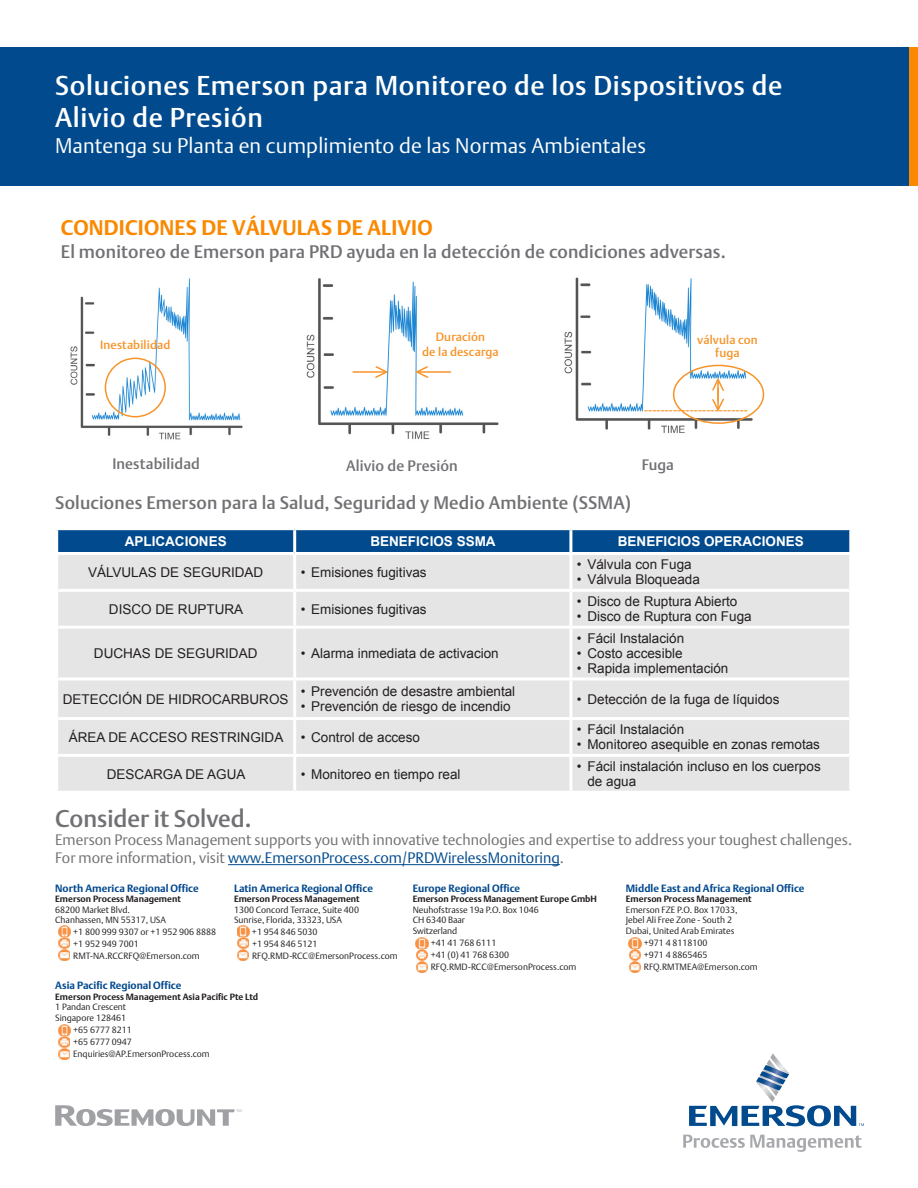
<style>
.page{position:relative;width:918px;height:1188px;background:#fff}
.page>*{position:absolute;margin:0;border:0;box-sizing:border-box;transform-origin:0 0}
.t1{font:27px/32.4px "DTL Argo T Medium";letter-spacing:.025em;color:#fff}
.t2{font:500 24px "DTL Argo T";color:#717074}
.t3{font:300 21px "DTL Argo T";letter-spacing:.01em;color:#fff}
.t4{font:700 21px "DTL Argo T";letter-spacing:.01em;color:#fa8900}
.t5{font:500 18px "DTL Argo T";letter-spacing:.01em;color:#717074}
.t6{font:15px/18px "DTL Argo T Light";color:#717074}
.t7{font:500 15px "DTL Argo T";letter-spacing:.01em;color:#717074}
.t8{font:13.5px/15px "Arial";color:#231f20}
.t9{font:700 13.5px "Arial";color:#fff}
.t10{font:500 12px "DTL Argo T";letter-spacing:.01em;color:#f79429}
.t11{font:700 10.5px "DTL Argo T";color:#03498e}
.t12{font:9px "DTL Argo T Light";color:#231f20}
.t13{font:700 9px "DTL Argo T";color:#231f20}
.s1{color:#004a8d}
</style>
<div class="page">
<div style="left:0;top:47px;width:918px;height:139px;background:#004a8d"></div>
<svg style="left:689px;top:1053px;width:175px;height:73px"></svg>
<svg style="left:683px;top:1135px;width:178px;height:17px"></svg>
<div style="left:910px;top:47px;width:8px;height:139px;background:#fa8900"></div>
<hr style="left:228px;top:864px;width:332px;height:1px;background:#004a8d">
<svg style="left:58px;top:925px;width:12px;height:36px"></svg>
<svg style="left:237px;top:925px;width:12px;height:36px"></svg>
<svg style="left:416px;top:937px;width:12px;height:36px"></svg>
<svg style="left:629px;top:937px;width:12px;height:36px"></svg>
<svg style="left:58px;top:1024px;width:12px;height:36px"></svg>
<div style="left:58px;top:530px;width:791px;height:22px;background:#004a8d"></div>
<div style="left:58px;top:555px;width:791px;height:236px;background:#e5e5e5"></div>
<hr style="left:58px;top:589px;width:237px;height:3px;background:#fff">
<hr style="left:58px;top:626px;width:237px;height:3px;background:#fff">
<hr style="left:58px;top:677px;width:237px;height:3px;background:#fff">
<hr style="left:58px;top:717px;width:237px;height:3px;background:#fff">
<hr style="left:55px;top:754px;width:238px;height:3px;background:#fff">
<hr style="left:293px;top:530px;width:3px;height:22px;background:#fff">
<hr style="left:293px;top:555px;width:3px;height:34px;background:#fff">
<hr style="left:295px;top:589px;width:276px;height:3px;background:#fff">
<hr style="left:293px;top:592px;width:3px;height:34px;background:#fff">
<hr style="left:295px;top:626px;width:276px;height:3px;background:#fff">
<hr style="left:293px;top:629px;width:3px;height:48px;background:#fff">
<hr style="left:295px;top:677px;width:276px;height:3px;background:#fff">
<hr style="left:293px;top:680px;width:3px;height:37px;background:#fff">
<hr style="left:295px;top:717px;width:276px;height:3px;background:#fff">
<hr style="left:293px;top:720px;width:3px;height:34px;background:#fff">
<hr style="left:293px;top:754px;width:278px;height:3px;background:#fff">
<hr style="left:293px;top:757px;width:3px;height:34px;background:#fff">
<hr style="left:569px;top:530px;width:3px;height:22px;background:#fff">
<hr style="left:569px;top:555px;width:3px;height:34px;background:#fff">
<hr style="left:571px;top:589px;width:278px;height:3px;background:#fff">
<hr style="left:569px;top:592px;width:3px;height:34px;background:#fff">
<hr style="left:571px;top:626px;width:278px;height:3px;background:#fff">
<hr style="left:569px;top:629px;width:3px;height:48px;background:#fff">
<hr style="left:571px;top:677px;width:278px;height:3px;background:#fff">
<hr style="left:569px;top:680px;width:3px;height:37px;background:#fff">
<hr style="left:571px;top:717px;width:278px;height:3px;background:#fff">
<hr style="left:569px;top:720px;width:3px;height:34px;background:#fff">
<hr style="left:571px;top:754px;width:278px;height:3px;background:#fff">
<hr style="left:569px;top:757px;width:3px;height:34px;background:#fff">
<img style="left:306px;top:278px;width:193px;height:161px">
<img style="left:564px;top:277px;width:198px;height:156px">
<img style="left:70px;top:278px;width:173px;height:162px">
<div style="left:105px;top:358px;width:61px;height:59px;border:2px solid #f79429;border-radius:50%"></div>
<hr style="left:353px;top:371px;width:33px;height:2px;background:#f79429">
<svg style="left:374px;top:365px;width:15px;height:14px"></svg>
<hr style="left:417px;top:371px;width:33px;height:2px;background:#f79429">
<svg style="left:415px;top:365px;width:15px;height:14px"></svg>
<svg style="left:711px;top:377px;width:14px;height:35px"></svg>
<div style="left:673px;top:365px;width:91px;height:59px;border:2px solid #f79429;border-radius:50%"></div>
<svg style="left:55px;top:1105px;width:186px;height:21px"></svg>
<p class="t1" style="left:55px;top:69px;width:729px">Soluciones Emerson para Monitoreo de los Dispositivos de<br>Alivio de Presión</p>
<p class="t3" style="left:55px;top:133px;width:593px">Mantenga su Planta en cumplimiento de las Normas Ambientales</p>
<p class="t4" style="left:61px;top:215px;width:373px">CONDICIONES DE VÁLVULAS DE ALIVIO</p>
<p class="t5" style="left:61px;top:241px;width:666px">El monitoreo de Emerson para PRD ayuda en la detección de condiciones adversas.</p>
<p class="t10" style="left:100px;top:338px;width:72px">Inestabilidad</p>
<p class="t7" style="left:112px;top:455px;width:89px">Inestabilidad</p>
<p class="t10" style="left:436px;top:329px;width:51px">Duración</p>
<p class="t10" style="left:422px;top:344px;width:78px">de la descarga</p>
<p class="t10" style="left:697px;top:332px;width:62px">válvula con</p>
<p class="t10" style="left:715px;top:346px;width:26px">fuga</p>
<p class="t10" style="left:644px;top:403px;width:105px">-------------------------</p>
<p class="t7" style="left:346px;top:457px;width:113px">Alivio de Presión</p>
<p class="t7" style="left:642px;top:456px;width:34px">Fuga</p>
<p class="t5" style="left:55px;top:491px;width:578px">Soluciones Emerson para la Salud, Seguridad y Medio Ambiente (SSMA)</p>
<p class="t9" style="left:125px;top:532px;width:104px">APLICACIONES</p>
<p class="t9" style="left:370px;top:532px;width:127px">BENEFICIOS SSMA</p>
<p class="t9" style="left:618px;top:532px;width:188px">BENEFICIOS OPERACIONES</p>
<p class="t8" style="left:88px;top:565px;width:177px">VÁLVULAS DE SEGURIDAD</p>
<p class="t8" style="left:301px;top:565px;width:128px">• Emisiones fugitivas</p>
<p class="t8" style="left:577px;top:557px;width:116px">• Válvula con Fuga</p>
<p class="t8" style="left:577px;top:572px;width:125px">• Válvula Bloqueada</p>
<p class="t8" style="left:109px;top:602px;width:136px">DISCO DE RUPTURA</p>
<p class="t8" style="left:301px;top:602px;width:128px">• Emisiones fugitivas</p>
<p class="t8" style="left:94px;top:646px;width:165px">DUCHAS DE SEGURIDAD</p>
<p class="t8" style="left:301px;top:646px;width:200px">• Alarma inmediata de activacion</p>
<p class="t8" style="left:63px;top:692px;width:227px">DETECCIÓN DE HIDROCARBUROS</p>
<p class="t8" style="left:301px;top:684px;width:216px">• Prevención de desastre ambiental</p>
<p class="t8" style="left:301px;top:699px;width:212px">• Prevención de riesgo de incendio</p>
<p class="t8" style="left:69px;top:730px;width:216px">ÁREA DE ACCESO RESTRINGIDA</p>
<p class="t8" style="left:301px;top:730px;width:121px">• Control de acceso</p>
<p class="t8" style="left:577px;top:594px;width:162px">• Disco de Ruptura Abierto</p>
<p class="t8" style="left:577px;top:609px;width:176px">• Disco de Ruptura con Fuga</p>
<p class="t8" style="left:577px;top:631px;width:109px">• Fácil Instalación</p>
<p class="t8" style="left:577px;top:646px;width:107px">• Costo accesible</p>
<p class="t8" style="left:577px;top:661px;width:153px">• Rapida implementación</p>
<p class="t8" style="left:577px;top:692px;width:204px">• Detección de la fuga de líquidos</p>
<p class="t8" style="left:577px;top:722px;width:109px">• Fácil Instalación</p>
<p class="t8" style="left:577px;top:737px;width:245px">• Monitoreo asequible en zonas remotas</p>
<p class="t8" style="left:107px;top:767px;width:140px">DESCARGA DE AGUA</p>
<p class="t8" style="left:301px;top:767px;width:161px">• Monitoreo en tiempo real</p>
<p class="t8" style="left:587px;top:759px;width:235px;text-indent:-10px">• Fácil instalación incluso en los cuerpos de agua</p>
<p class="t2" style="left:55px;top:804px;width:198px">Consider it Solved.</p>
<p class="t6" style="left:55px;top:830px;width:798px">Emerson Process Management supports you with innovative technologies and expertise to address your toughest challenges.<br>For more information, visit <span class="s1">www.EmersonProcess.com/PRDWirelessMonitoring</span>.</p>
<p class="t11" style="left:55px;top:882px;width:145px">North America Regional Office</p>
<p class="t13" style="left:55px;top:894px;width:127px">Emerson Process Management</p>
<p class="t12" style="left:55px;top:904px;width:76px">68200 Market Blvd.</p>
<p class="t12" style="left:55px;top:915px;width:112px">Chanhassen, MN 55317, USA</p>
<p class="t12" style="left:73px;top:927px;width:144px">+1 800 999 9307 or +1 952 906 8888</p>
<p class="t12" style="left:73px;top:939px;width:67px">+1 952 949 7001</p>
<p class="t12" style="left:73px;top:951px;width:128px">RMT-NA.RCCRFQ@Emerson.com</p>
<p class="t11" style="left:234px;top:882px;width:140px">Latin America Regional Office</p>
<p class="t13" style="left:234px;top:894px;width:127px">Emerson Process Management</p>
<p class="t12" style="left:234px;top:904px;width:127px">1300 Concord Terrace, Suite 400</p>
<p class="t12" style="left:234px;top:915px;width:109px">Sunrise, Florida, 33323, USA</p>
<p class="t12" style="left:252px;top:927px;width:67px">+1 954 846 5030</p>
<p class="t12" style="left:252px;top:939px;width:67px">+1 954 846 5121</p>
<p class="t12" style="left:252px;top:951px;width:147px">RFQ.RMD-RCC@EmersonProcess.com</p>
<p class="t11" style="left:55px;top:979px;width:128px">Asia Pacific Regional Office</p>
<p class="t13" style="left:55px;top:991px;width:204px">Emerson Process Management Asia Pacific Pte Ltd</p>
<p class="t12" style="left:55px;top:1002px;width:72px">1 Pandan Crescent</p>
<p class="t12" style="left:55px;top:1012px;width:72px">Singapore 128461</p>
<p class="t12" style="left:73px;top:1024px;width:60px">+65 6777 8211</p>
<p class="t12" style="left:73px;top:1036px;width:60px">+65 6777 0947</p>
<p class="t12" style="left:73px;top:1048px;width:138px">Enquiries@AP.EmersonProcess.com</p>
<p class="t11" style="left:413px;top:882px;width:109px">Europe Regional Office</p>
<p class="t13" style="left:413px;top:894px;width:186px">Emerson Process Management Europe GmbH</p>
<p class="t12" style="left:413px;top:904px;width:127px">Neuhofstrasse 19a P.O. Box 1046</p>
<p class="t12" style="left:413px;top:915px;width:54px">CH 6340 Baar</p>
<p class="t12" style="left:413px;top:925px;width:46px">Switzerland</p>
<p class="t12" style="left:431px;top:937px;width:67px">+41 41 768 6111</p>
<p class="t12" style="left:431px;top:949px;width:80px">+41 (0) 41 768 6300</p>
<p class="t12" style="left:431px;top:961px;width:147px">RFQ.RMD-RCC@EmersonProcess.com</p>
<p class="t11" style="left:626px;top:882px;width:180px">Middle East and Africa Regional Office</p>
<p class="t13" style="left:626px;top:894px;width:127px">Emerson Process Management</p>
<p class="t12" style="left:626px;top:904px;width:113px">Emerson FZE P.O. Box 17033,</p>
<p class="t12" style="left:626px;top:915px;width:108px">Jebel Ali Free Zone - South 2</p>
<p class="t12" style="left:626px;top:925px;width:110px">Dubai, United Arab Emirates</p>
<p class="t12" style="left:644px;top:937px;width:65px">+971 4 8118100</p>
<p class="t12" style="left:644px;top:949px;width:65px">+971 4 8865465</p>
<p class="t12" style="left:644px;top:961px;width:116px">RFQ.RMTMEA@Emerson.com</p>
</div>
